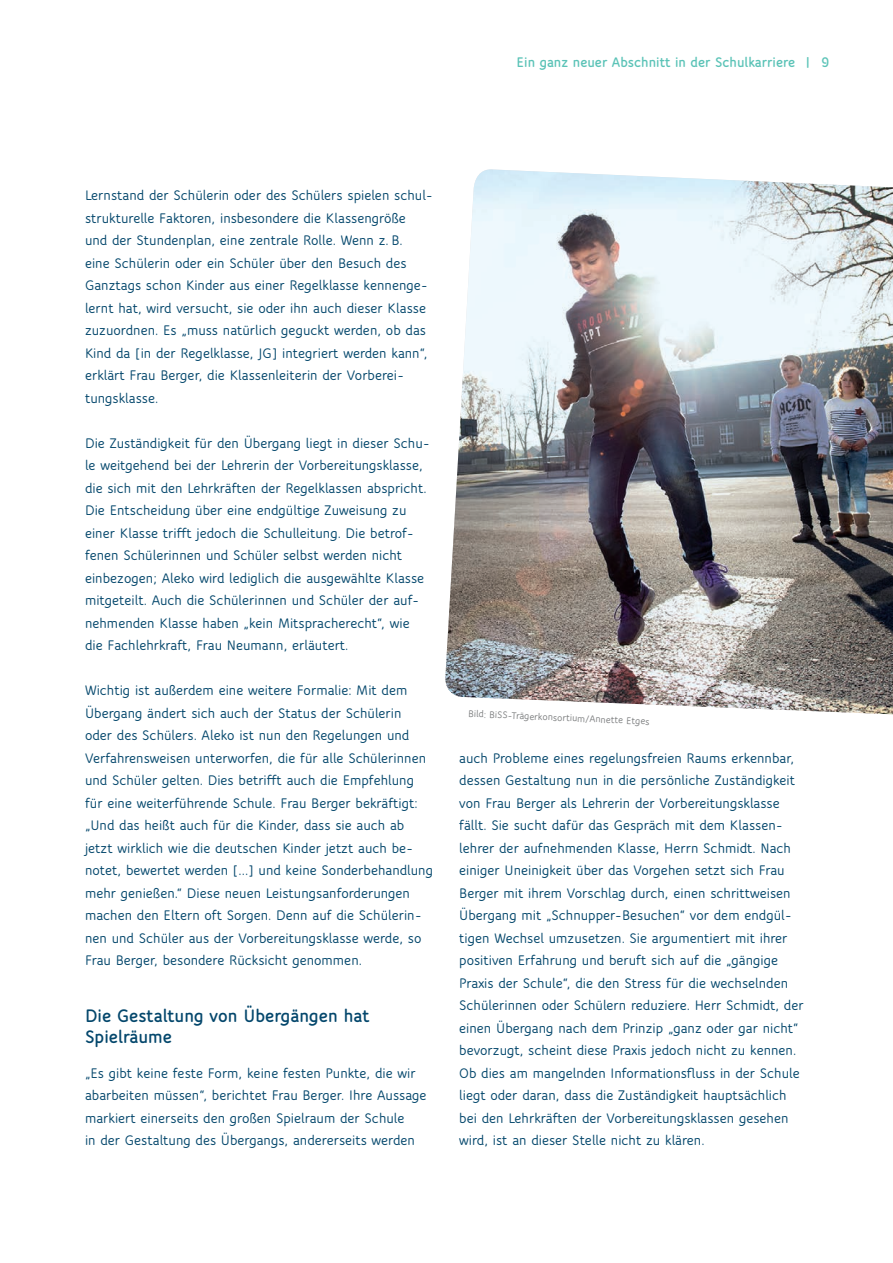
<style>
.page{position:relative;width:893px;height:1263px;background:#fff}
.page>*{position:absolute;margin:0;border:0;box-sizing:border-box;transform-origin:0 0}
.t1{font:800 19.5px/21px "Speak Pro";color:#04476c}
.t2{font:700 15px/22.5px "Speak Pro";color:#04476c}
.t3{font:800 15px "Speak Pro";color:#5bc3b7}
.t4{font:700 10.5px "Speak Pro";color:#7d7f80}
</style>
<div class="page">
<img style="left:445px;top:169px;width:448px;height:545px">
<p class="t3" style="left:517px;top:53px;width:315px">Ein ganz neuer Abschnitt in der Schulkarriere | 9</p>
<p class="t2" style="left:85px;top:184px;width:350px">Lernstand der Schülerin oder des Schülers spielen schul&shy;strukturelle Faktoren, insbesondere die Klassengröße<br>und der Stundenplan, eine zentrale Rolle. Wenn z. B.<br>eine Schülerin oder ein Schüler über den Besuch des Ganztags schon Kinder aus einer Regelklasse kennenge&shy;lernt hat, wird versucht, sie oder ihn auch dieser Klasse zuzuordnen. Es „muss natürlich geguckt werden, ob das Kind da [in der Regelklasse, JG] integriert werden kann“, erklärt Frau Berger, die Klassenleiterin der Vorberei&shy;tungsklasse.</p>
<p class="t2" style="left:85px;top:432px;width:346px">Die Zuständigkeit für den Übergang liegt in dieser Schu&shy;le weitgehend bei der Lehrerin der Vorbereitungsklasse, die sich mit den Lehrkräften der Regelklassen abspricht.<br>Die Entscheidung über eine endgültige Zuweisung zu einer Klasse trifft jedoch die Schulleitung. Die betrof&shy;fenen Schülerinnen und Schüler selbst werden nicht einbezogen; Aleko wird lediglich die ausgewählte Klasse mitgeteilt. Auch die Schülerinnen und Schüler der auf&shy;nehmenden Klasse haben „kein Mitspracherecht“, wie die Fachlehrkraft, Frau Neumann, erläutert.</p>
<p class="t2" style="left:85px;top:679px;width:349px">Wichtig ist außerdem eine weitere Formalie: Mit dem Übergang ändert sich auch der Status der Schülerin<br>oder des Schülers. Aleko ist nun den Regelungen und Verfahrensweisen unterworfen, die für alle Schülerinnen und Schüler gelten. Dies betrifft auch die Empfehlung für eine weiterführende Schule. Frau Berger bekräftigt: „Und das heißt auch fü r die Kinder, dass sie auch ab jetzt wirklich wie die deutschen Kinder jetzt auch be&shy;notet, bewertet werden [...] und keine Sonderbehandlung mehr genießen.“ Diese neuen Leistungsanforderungen machen den Eltern oft Sorgen. Denn auf die Schülerin&shy;nen und Schüler aus der Vorbereitungsklasse werde, so Frau Berger, besondere Rücksicht genommen.</p>
<h1 class="t1" style="left:85px;top:1005px;width:286px">Die Gestaltung von Übergängen hat<br>Spielräume</h1>
<p class="t2" style="left:85px;top:1062px;width:343px">„Es gibt keine feste Form, keine festen Punkte, die wir abarbeiten müssen“, berichtet Frau Berger. Ihre Aussage markiert einerseits den großen Spielraum der Schule<br>in der Gestaltung des Übergangs, andererseits werden</p>
<p class="t4" style="left:469px;top:708px;width:183px;rotate:2deg">Bild: BiSS-Trägerkonsortium/Annette Etges</p>
<p class="t2" style="left:459px;top:747px;width:346px">auch Probleme eines regelungsfreien Raums erkennbar, dessen Gestaltung nun in die persönliche Zuständigkeit von Frau Berger als Lehrerin der Vorbereitungsklasse fällt. Sie sucht dafür das Gespräch mit dem Klassen&shy;lehrer der aufnehmenden Klasse, Herrn Schmidt. Nach einiger Uneinigkeit über das Vorgehen setzt sich Frau Berger mit ihrem Vorschlag durch, einen schrittweisen Übergang mit „Schnupper-Besuchen“ vor dem endgül&shy;tigen Wechsel umzusetzen. Sie argumentiert mit ihrer positiven Erfahrung und beruft sich auf die „gängige Praxis der Schule“, die den Stress für die wechselnden Schülerinnen oder Schülern reduziere. Herr Schmidt, der einen Übergang nach dem Prinzip „ganz oder gar nicht“ bevorzugt, scheint diese Praxis jedoch nicht zu kennen.<br>Ob dies am mangelnden Informationsfluss in der Schule liegt oder daran, dass die Zuständigkeit hauptsächlich bei den Lehrkräften der Vorbereitungsklassen gesehen wird, ist an dieser Stelle nicht zu klären.</p>
</div>
